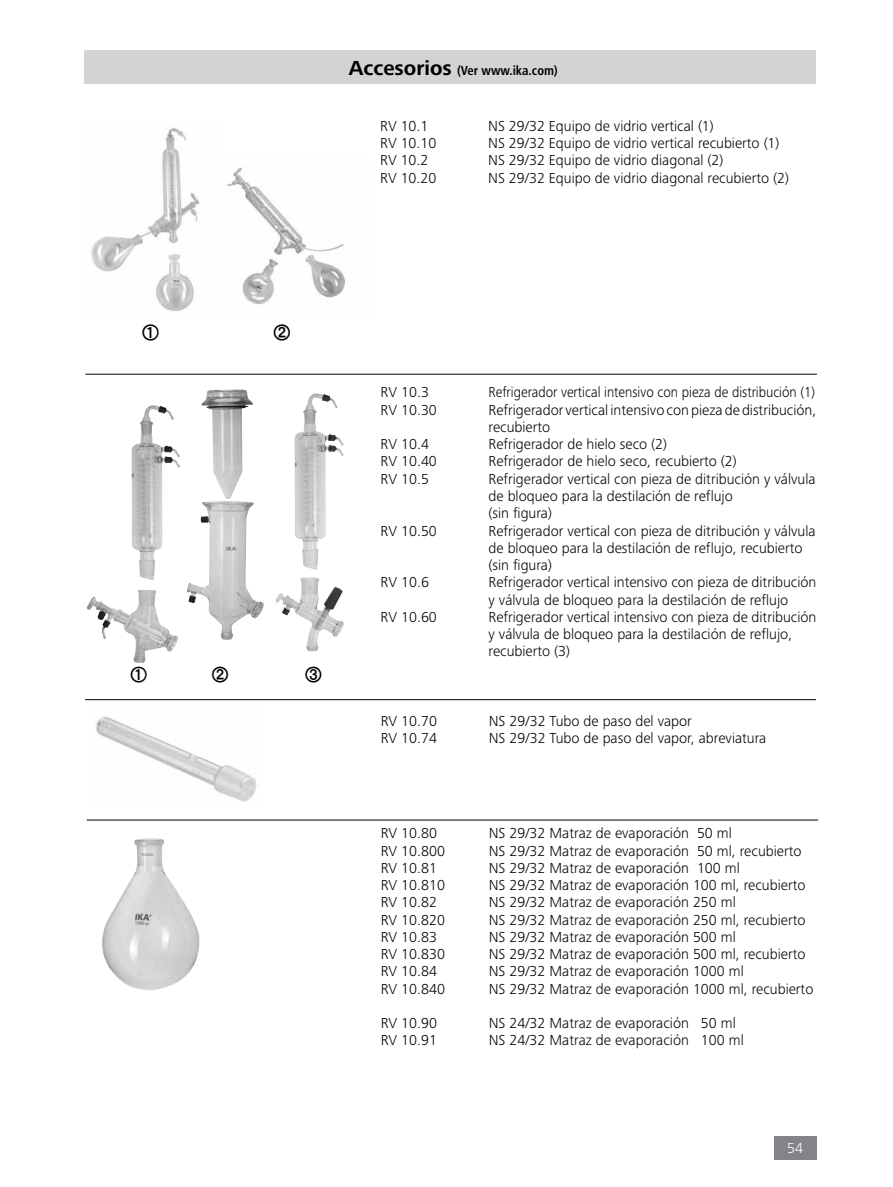
<style>
.page{position:relative;width:893px;height:1187px;background:#fff}
.page>*{position:absolute;margin:0;border:0;box-sizing:border-box;transform-origin:0 0}
.t1{font:18.3px "H Yb 2 gj";color:#000}
.t2{font:18px "H Yb 2 gj";color:#000}
.t3{font:300 15px/17.2px "Frutiger Next IKA";color:#000}
.t4{font:300 15px "Frutiger Next IKA";color:#000;scale:.92 1}
.t5{font:300 15px "Frutiger Next IKA";color:#fff}
.t6{font:700 condensed 13.5px "Frutiger Next IKA";color:#000}
.s1{font-stretch:normal;font-size:21px}
</style>
<div class="page">
<div style="left:774px;top:1135px;width:42px;height:24px;background:#838487"></div>
<div style="left:85px;top:50px;width:731px;height:34px;background:#d1d3d4"></div>
<hr style="left:85px;top:374px;width:732px;height:1px;background:#000">
<hr style="left:85px;top:699px;width:731px;height:1px;background:#000">
<img style="left:91px;top:128px;width:109px;height:184px">
<img style="left:227px;top:167px;width:119px;height:138px">
<img style="left:187px;top:389px;width:77px;height:251px">
<img style="left:294px;top:393px;width:50px;height:207px">
<img style="left:122px;top:405px;width:58px;height:209px">
<hr style="left:87px;top:819px;width:731px;height:1px;background:#000">
<img style="left:102px;top:838px;width:98px;height:152px">
<img style="left:96px;top:716px;width:161px;height:86px">
<p class="t6" style="left:349px;top:62px;width:210px"><span class="s1">Accesorios</span> (Ver www.ika.com)</p>
<p class="t3" style="left:380px;top:117px;width:50px">RV 10.1</p>
<p class="t3" style="left:488px;top:117px;width:227px">NS 29/32 Equipo de vidrio vertical (1)</p>
<p class="t3" style="left:380px;top:134px;width:58px">RV 10.10</p>
<p class="t3" style="left:488px;top:134px;width:293px">NS 29/32 Equipo de vidrio vertical recubierto (1)</p>
<p class="t3" style="left:380px;top:152px;width:50px">RV 10.2</p>
<p class="t3" style="left:488px;top:152px;width:237px">NS 29/32 Equipo de vidrio diagonal (2)</p>
<p class="t3" style="left:380px;top:169px;width:58px">RV 10.20</p>
<p class="t3" style="left:488px;top:169px;width:302px">NS 29/32 Equipo de vidrio diagonal recubierto (2)</p>
<p class="t1" style="left:142px;top:323px;width:20px">①</p>
<p class="t1" style="left:273px;top:323px;width:20px">②</p>
<p class="t2" style="left:130px;top:665px;width:19px">①</p>
<p class="t2" style="left:211px;top:665px;width:19px">②</p>
<p class="t2" style="left:305px;top:665px;width:19px">③</p>
<p class="t3" style="left:381px;top:384px;width:50px">RV 10.3</p>
<p class="t4" style="left:489px;top:384px;width:356px">Refrigerador vertical intensivo con pieza de distribución (1)</p>
<p class="t3" style="left:381px;top:401px;width:58px">RV 10.30</p>
<p class="t3" style="left:489px;top:401px;width:329px">Refrigerador vertical intensivo con pieza de distribución, recubierto</p>
<p class="t3" style="left:381px;top:435px;width:50px">RV 10.4</p>
<p class="t3" style="left:489px;top:435px;width:180px">Refrigerador de hielo seco (2)</p>
<p class="t3" style="left:381px;top:453px;width:58px">RV 10.40</p>
<p class="t3" style="left:489px;top:453px;width:250px">Refrigerador de hielo seco, recubierto (2)</p>
<p class="t3" style="left:381px;top:470px;width:50px">RV 10.5</p>
<p class="t3" style="left:489px;top:470px;width:329px">Refrigerador vertical con pieza de ditribución y válvula de bloqueo para la destilación de reflujo<br>(sin figura)</p>
<p class="t3" style="left:381px;top:522px;width:58px">RV 10.50</p>
<p class="t3" style="left:489px;top:522px;width:329px">Refrigerador vertical con pieza de ditribución y válvula de bloqueo para la destilación de reflujo, recubierto (sin figura)</p>
<p class="t3" style="left:381px;top:573px;width:50px">RV 10.6</p>
<p class="t3" style="left:489px;top:573px;width:329px">Refrigerador vertical intensivo con pieza de ditribución y válvula de bloqueo para la destilación de reflujo</p>
<p class="t3" style="left:381px;top:608px;width:58px">RV 10.60</p>
<p class="t3" style="left:489px;top:608px;width:329px">Refrigerador vertical intensivo con pieza de ditribución y válvula de bloqueo para la destilación de reflujo, recubierto (3)</p>
<p class="t3" style="left:381px;top:712px;width:58px">RV 10.70</p>
<p class="t3" style="left:489px;top:712px;width:205px">NS 29/32 Tubo de paso del vapor</p>
<p class="t3" style="left:381px;top:729px;width:58px">RV 10.74</p>
<p class="t3" style="left:489px;top:729px;width:279px">NS 29/32 Tubo de paso del vapor, abreviatura</p>
<p class="t3" style="left:381px;top:824px;width:58px">RV 10.80</p>
<p class="t3" style="left:489px;top:824px;width:245px">NS 29/32 Matraz de evaporación 50 ml</p>
<p class="t3" style="left:381px;top:841px;width:66px">RV 10.800</p>
<p class="t3" style="left:489px;top:841px;width:314px">NS 29/32 Matraz de evaporación 50 ml, recubierto</p>
<p class="t3" style="left:381px;top:859px;width:58px">RV 10.81</p>
<p class="t3" style="left:489px;top:859px;width:253px">NS 29/32 Matraz de evaporación 100 ml</p>
<p class="t3" style="left:381px;top:876px;width:66px">RV 10.810</p>
<p class="t3" style="left:489px;top:876px;width:318px">NS 29/32 Matraz de evaporación 100 ml, recubierto</p>
<p class="t3" style="left:381px;top:893px;width:58px">RV 10.82</p>
<p class="t3" style="left:489px;top:893px;width:249px">NS 29/32 Matraz de evaporación 250 ml</p>
<p class="t3" style="left:381px;top:910px;width:66px">RV 10.820</p>
<p class="t3" style="left:489px;top:910px;width:318px">NS 29/32 Matraz de evaporación 250 ml, recubierto</p>
<p class="t3" style="left:381px;top:928px;width:58px">RV 10.83</p>
<p class="t3" style="left:489px;top:928px;width:249px">NS 29/32 Matraz de evaporación 500 ml</p>
<p class="t3" style="left:381px;top:945px;width:66px">RV 10.830</p>
<p class="t3" style="left:489px;top:945px;width:318px">NS 29/32 Matraz de evaporación 500 ml, recubierto</p>
<p class="t3" style="left:381px;top:962px;width:58px">RV 10.84</p>
<p class="t3" style="left:489px;top:962px;width:257px">NS 29/32 Matraz de evaporación 1000 ml</p>
<p class="t3" style="left:381px;top:979px;width:66px">RV 10.840</p>
<p class="t3" style="left:489px;top:979px;width:326px">NS 29/32 Matraz de evaporación 1000 ml, recubierto</p>
<p class="t3" style="left:381px;top:1014px;width:58px">RV 10.90</p>
<p class="t3" style="left:489px;top:1014px;width:249px">NS 24/32 Matraz de evaporación 50 ml</p>
<p class="t3" style="left:381px;top:1031px;width:58px">RV 10.91</p>
<p class="t3" style="left:489px;top:1031px;width:257px">NS 24/32 Matraz de evaporación 100 ml</p>
<p class="t5" style="left:787px;top:1139px;width:17px">54</p>
</div>
